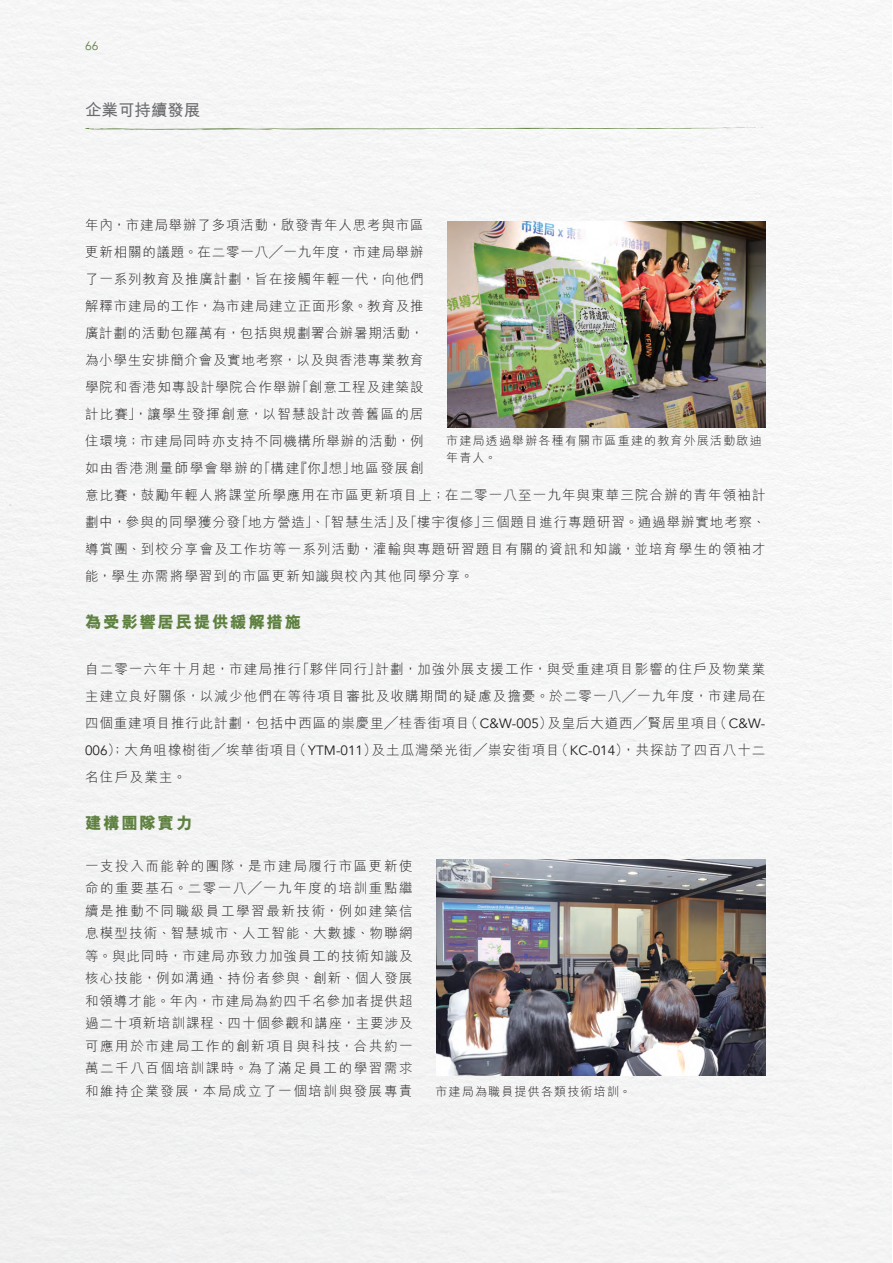
<style>
.page{position:relative;width:893px;height:1263px;background:#fff}
.page>*{position:absolute;margin:0;border:0;box-sizing:border-box;transform-origin:0 0}
._04___H2{font:800 16.5px "M Hei HK";letter-spacing:.1em;color:#5f8140}
.t1{font:700 16.5px "M Hei HK";color:#6c6d70}
._01_Body_Text{font:300 13.5px/27px "M Hei HK";letter-spacing:.08em;color:#231f20;text-align:justify}
._02a_Caption{font:300 12px/16.5px "M Hei HK";letter-spacing:.1em;color:#231f20}
.t2{font:12px "Avenir";color:#5f8140}
.s1{font-family:"Avenir";font-weight:400}
</style>
<div class="page">
<div style="left:0;top:0;width:892px;height:1263px;background:#f5f5f5"></div>
<svg style="left:84px;top:127px;width:681px;height:3px"></svg>
<img style="left:448px;top:221px;width:317px;height:207px">
<img style="left:436px;top:859px;width:329px;height:217px">
<p class="t2" style="left:85px;top:39px;width:15px">66</p>
<p class="t1" style="left:85px;top:98px;width:117px">企業可持續發展</p>
<p class="_01_Body_Text" style="left:85px;top:212px;width:682px;text-align:left">年內，市建局舉辦了多項活動，啟發青年人思考與市區<br>更新相關的議題。在二零一八╱一九年度，市建局舉辦<br>了一系列教育及推廣計劃，旨在接觸年輕一代，向他們<br>解釋市建局的工作，為市建局建立正面形象。教育及推<br>廣計劃的活動包羅萬有，包括與規劃署合辦暑期活動，<br>為小學生安排簡介會及實地考察，以及與香港專業教育<br>學院和香港知專設計學院合作舉辦「創意工程及建築設<br>計比賽」，讓學生發揮創意，以智慧設計改善舊區的居<br>住環境；市建局同時亦支持不同機構所舉辦的活動，例<br>如由香港測量師學會舉辦的「構建『你』想」地區發展創<br>意比賽，鼓勵年輕人將課堂所學應用在市區更新項目上；在二零一八至一九年與東華三院合辦的青年領袖計劃中，參與的同學獲分發「地方營造」、「智慧生活」及「樓宇復修」三個題目進行專題研習。通過舉辦實地考察、導賞團、到校分享會及工作坊等一系列活動，灌輸與專題研習題目有關的資訊和知識，並培育學生的領袖才能，學生亦需將學習到的市區更新知識與校內其他同學分享。</p>
<p class="_04___H2" style="left:85px;top:613px;width:218px">為受影響居民提供緩解措施</p>
<p class="_01_Body_Text" style="left:85px;top:656px;width:682px">自二零一六年十月起，市建局推行「夥伴同行」計劃，加強外展支援工作，與受重建項目影響的住戶及物業業主建立良好關係，以減少他們在等待項目審批及收購期間的疑慮及擔憂。於二零一八╱一九年度，市建局在四個重建項目推行此計劃，包括中西區的祟慶里╱桂香街項目（<span class="s1">C&amp;W-005</span>）及皇后大道西╱賢居里項目（<span class="s1">C&amp;W-006</span>）；大角咀橡樹街╱埃華街項目（<span class="s1">YTM-011</span>）及土瓜灣榮光街╱祟安街項目（<span class="s1">KC-014</span>），共探訪了四百八十二名住戶及業主。</p>
<p class="_04___H2" style="left:85px;top:814px;width:109px">建構團隊實力</p>
<p class="_01_Body_Text" style="left:85px;top:854px;width:329px;line-height:22.5px">一支投入而能幹的團隊，是市建局履行市區更新使命的重要基石。二零一八╱一九年度的培訓重點繼續是推動不同職級員工學習最新技術，例如建築信息模型技術、智慧城市、人工智能、大數據、物聯網等。與此同時，市建局亦致力加強員工的技術知識及核心技能，例如溝通、持份者參與、創新、個人發展和領導才能。年內，市建局為約四千名參加者提供超過二十項新培訓課程、四十個參觀和講座，主要涉及可應用於市建局工作的創新項目與科技，合共約一萬二千八百個培訓課時。為了滿足員工的學習需求和維持企業發展，本局成立了一個培訓與發展專責</p>
<p class="_02a_Caption" style="left:446px;top:432px;width:317px">市建局透過舉辦各種有關市區重建的教育外展活動啟迪年青人。</p>
<p class="_02a_Caption" style="left:435px;top:1083px;width:197px">市建局為職員提供各類技術培訓。</p>
</div>
